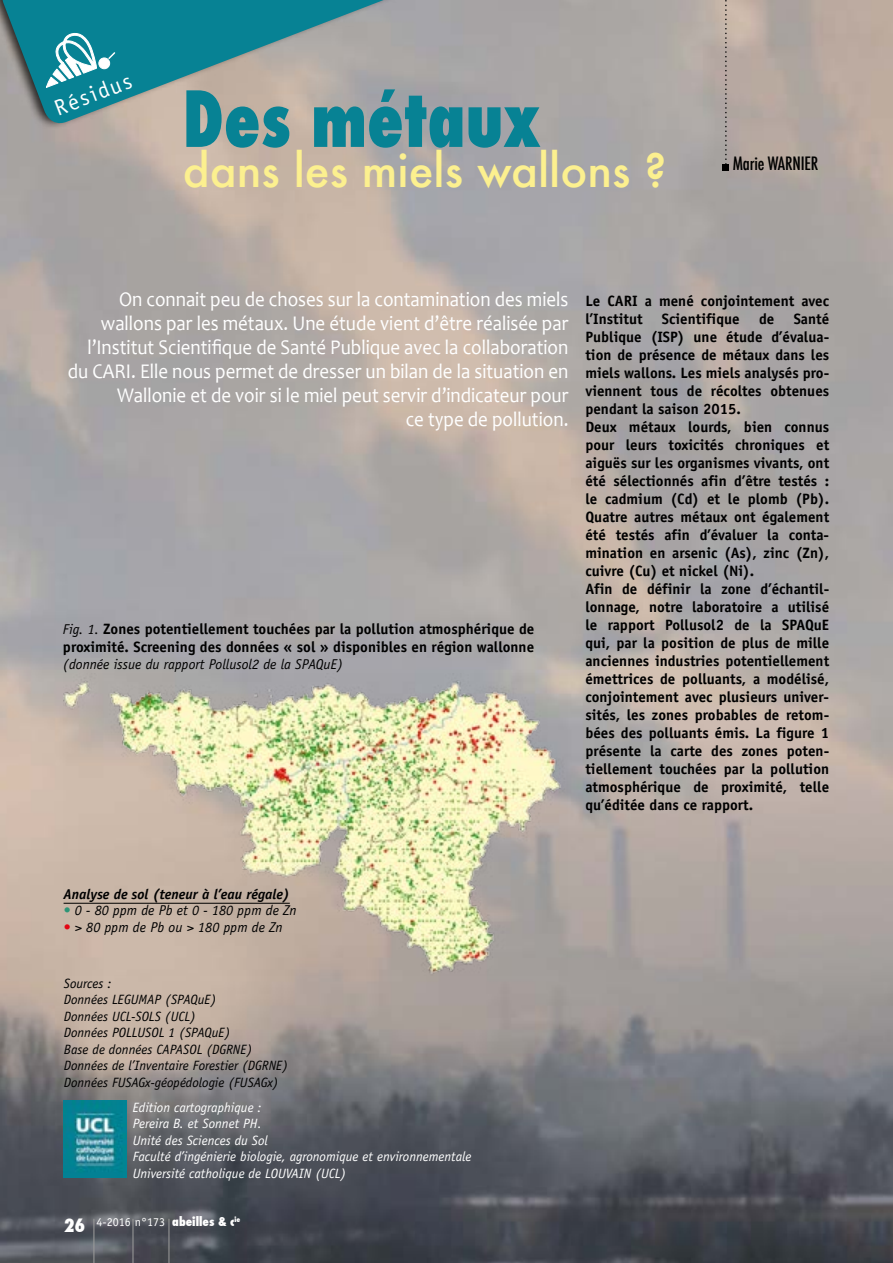
<style>
.page{position:relative;width:893px;height:1263px;background:#fff}
.page>*{position:absolute;margin:0;border:0;box-sizing:border-box;transform-origin:0 0}
.t1{font:800 condensed 75px "Futura";color:#078294;scale:.9 1}
.t2{font:500 45px "Futura";color:#fcf08f}
.t3{font:22.5px "Officina Sans";color:#fff}
.t4{font:21px/24px "Candara";color:#fff;text-align:right;scale:.9 1}
.t5{font:500 condensed 18px "Futura";letter-spacing:-.01em;color:#000}
.t6{font:700 15px/18px "Officina Sans";color:#000}
.t7{font:italic 14.25px "Officina Sans";color:#000}
.t8{font:italic 700 14.25px "Officina Sans";color:#000}
.t9{font:italic 13.5px/16.5px "Officina Sans";color:#000}
.t10{font:italic 13.5px/16.5px "Officina Sans";color:#fff}
.t11{font:12px "Officina Sans";color:#fff}
.s1{font-weight:400;font-style:italic;font-size:14.25px}
.s2{color:#2c9577}
.s3{color:#e30613}
.s4{font-family:"Futura";font-weight:800;font-stretch:condensed;font-size:18px}
.s5{font-family:"Futura";font-weight:800;font-stretch:condensed}
</style>
<div class="page">
<img style="left:0;top:0;width:893px;height:1263px">
<hr style="left:133px;top:1219px;width:1px;height:44px;background:#9d9d9c">
<hr style="left:169px;top:1219px;width:1px;height:44px;background:#9d9d9c">
<hr style="left:94px;top:1219px;width:1px;height:44px;background:#9d9d9c">
<svg style="left:723px;top:0;width:6px;height:170px"></svg>
<svg style="left:0;top:0;width:416px;height:128px;background:#69989b"></svg>
<svg style="left:46px;top:32px;width:51px;height:56px"></svg>
<div style="left:99px;top:58px;width:11px;height:11px;background:#fff;border-radius:50%"></div>
<div style="left:99px;top:58px;width:11px;height:11px;border:1px solid #fff;border-radius:50%"></div>
<svg style="left:107px;top:51px;width:10px;height:9px"></svg>
<img style="left:63px;top:674px;width:504px;height:301px">
<hr style="left:64px;top:903px;width:226px;height:1px;background:#000">
<img style="left:64px;top:1100px;width:63px;height:78px">
<h3 class="t3" style="left:51px;top:96px;width:83px;rotate:-21deg">Résidus</h3>
<h1 class="t1" style="left:183px;top:68px;width:399px">Des métaux</h1>
<h2 class="t2" style="left:183px;top:140px;width:485px">dans les miels wallons ?</h2>
<p class="t5" style="left:733px;top:152px;width:87px">Marie WARNIER</p>
<p class="t4" style="left:68px;top:287px;width:558px">On connait peu de choses sur la contamination des miels wallons par les métaux. Une étude vient d’être réalisée par l’Institut Scientifique de Santé Publique avec la collaboration du CARI. Elle nous permet de dresser un bilan de la situation en Wallonie et de voir si le miel peut servir d’indicateur pour<br>ce type de pollution.</p>
<p class="t6" style="left:63px;top:620px;width:473px"><span class="s1">Fig. 1.</span> Zones potentiellement touchées par la pollution atmosphérique de proximité. Screening des données « sol » disponibles en région wallonne</p>
<p class="t7" style="left:63px;top:655px;width:282px">(donnée issue du rapport Pollusol2 de la SPAQuE)</p>
<p class="t6" style="left:585px;top:292px;width:245px">Le CARI a mené conjointement avec l’Institut</p>
<p class="t6" style="left:585px;top:310px;width:245px;text-indent:208px">Santé Publique (ISP) une étude d’évalua&shy;tion de présence de métaux dans les miels wallons. Les miels analysés pro&shy;viennent tous de récoltes obtenues pendant la saison 2015.<br>Deux métaux lourds, bien connus pour leurs toxicités chroniques et aiguës sur les organismes vivants, ont été sélectionnés afin d’être testés : le cadmium (Cd) et le plomb (Pb).<br>Quatre autres métaux ont également été testés afin d’évaluer la conta&shy;mination en arsenic (As), zinc (Zn), cuivre (Cu) et nickel (Ni).<br>Afin de définir la zone d’échantil&shy;lonnage, notre laboratoire a utilisé le rapport Pollusol2 de la SPAQuE qui, par la position de plus de mille anciennes industries potentiellement émettrices de polluants, a modélisé, conjointement avec plusieurs univer&shy;sités, les zones probables de retom&shy;bées des polluants émis. La figure 1 présente la carte des zones poten&shy;tiellement touchées par la pollution atmosphérique de proximité, telle qu’éditée dans ce rapport.</p>
<p class="t6" style="left:662px;top:310px;width:79px">Scientifique</p>
<p class="t6" style="left:759px;top:310px;width:17px">de</p>
<p class="t8" style="left:64px;top:885px;width:228px">Analyse de sol (teneur à l’eau régale)</p>
<p class="t7" style="left:64px;top:902px;width:235px"><span class="s2">•</span> 0 - 80 ppm de Pb et 0 - 180 ppm de Zn</p>
<p class="t7" style="left:64px;top:918px;width:221px"><span class="s3">•</span> &gt; 80 ppm de Pb ou &gt; 180 ppm de Zn</p>
<p class="t9" style="left:64px;top:975px;width:226px">Sources :<br>Données LEGUMAP (SPAQuE)<br>Données UCL-SOLS (UCL)<br>Données POLLUSOL 1 (SPAQuE)<br>Base de données CAPASOL (DGRNE)<br>Données de l’Inventaire Forestier (DGRNE)<br>Données FUSAGx-géopédologie (FUSAGx)</p>
<p class="t10" style="left:133px;top:1099px;width:340px">Edition cartographique :<br>Pereira B. et Sonnet PH.<br>Unité des Sciences du Sol<br>Faculté d’ingénierie biologie, agronomique et environnementale Université catholique de LOUVAIN (UCL)</p>
<p class="t11" style="left:64px;top:1215px;width:178px"><span class="s4">26</span> 4-2016 n°173 <span class="s5">abeilles &amp; c</span><sup>ie</sup></p>
</div>
